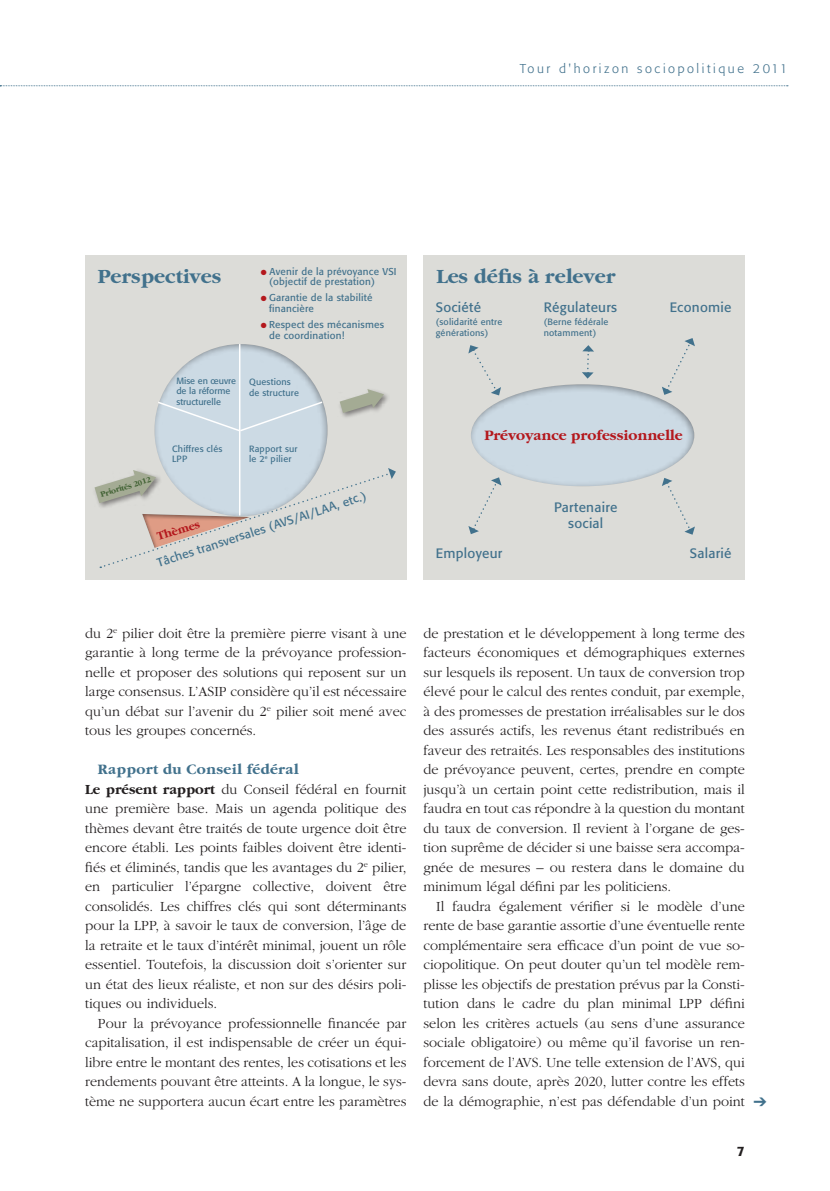
<style>
.page{position:relative;width:830px;height:1191px;background:#fff}
.page>*{position:absolute;margin:0;border:0;box-sizing:border-box;transform-origin:0 0}
.Head3_Lead_SR{font:700 21px "Garamond LT";color:#41718c}
.Head3_Lead_SR-2{font:700 15px "Garamond LT";color:#b4181d}
.Zwischentiteli_gross{font:700 15px "Garamond LT";letter-spacing:.025em;color:#41718c}
.Lauftext_mEinz{font:300 14.55px/19.5px "Garamond LT";color:#231f20;text-align:justify}
.Lauftext_oEinz_Texta{font:300 14.55px/19.5px "Garamond LT";color:#231f20;text-align:justify}
.Blickpunkt3_Text_oDo{font:13.5px/16.5px "Formata BQ";letter-spacing:.02em;color:#41718c;text-align:center}
.t1{font:500 13.5px "Formata BQ";color:#231f20}
.t2{font:300 12.75px "Formata BQ";letter-spacing:.2em;color:#41718c}
.Blickpunkt3_Text_oDo-2{font:12px "Formata BQ";color:#41718c}
.Head3_Lead_SR-3{font:700 12px "Garamond LT";color:#b4181d}
.Blickpunkt3_Text_oDo-3{font:9.9px/10.4px "Formata BQ";letter-spacing:.02em;color:#41718c}
.Blickpunkt3_Text_oDo-4{font:9px/10.5px "Formata BQ";letter-spacing:.02em;color:#41718c}
.Blickpunkt3_Text_oDo-5{font:9px/10.5px "Formata BQ";color:#41718c}
.Head3_Lead_SR-4{font:700 8.25px "Garamond LT";color:#406133}
.s1{color:#b4181d}
.s2{font-weight:700}
</style>
<div class="page">
<svg style="left:0;top:85px;width:787px;height:1px"></svg>
<div style="left:85px;top:255px;width:321px;height:324px;background:#dcdcd8"></div>
<div style="left:337px;top:387px;width:53px;height:32px;background:#231f20;opacity:.5"></div>
<svg style="left:339px;top:389px;width:45px;height:24px"></svg>
<div style="left:152px;top:342px;width:177px;height:175px;background:#231f20;opacity:.5"></div>
<hr style="left:239px;top:344px;width:1px;height:171px;background:#fff">
<svg style="left:156px;top:400px;width:168px;height:33px"></svg>
<svg style="left:94px;top:468px;width:301px;height:100px"></svg>
<div style="left:423px;top:255px;width:321px;height:324px;background:#dcdcd8"></div>
<svg style="left:468px;top:345px;width:23px;height:35px"></svg>
<svg style="left:468px;top:488px;width:26px;height:46px"></svg>
<svg style="left:672px;top:338px;width:22px;height:41px"></svg>
<svg style="left:668px;top:486px;width:26px;height:49px"></svg>
<svg style="left:582px;top:345px;width:11px;height:33px"></svg>
<div style="left:468px;top:381px;width:227px;height:105px;background:#231f20;opacity:.5"></div>
<p class="t2" style="left:519px;top:61px;width:269px">Tour d'horizon sociopolitique 2011</p>
<p class="Head3_Lead_SR" style="left:98px;top:265px;width:125px">Perspectives</p>
<p class="Blickpunkt3_Text_oDo-3" style="left:261px;top:266px;width:137px"><span class="s1">●</span> Avenir de la prévoyance VSI</p>
<p class="Blickpunkt3_Text_oDo-3" style="left:269px;top:276px;width:108px">(objectif de prestation)</p>
<p class="Blickpunkt3_Text_oDo-3" style="left:269px;top:293px;width:105px;text-indent:-8px"><span class="s1">●</span> Garantie de la stabilité financière</p>
<p class="Blickpunkt3_Text_oDo-3" style="left:269px;top:319px;width:116px;text-indent:-8px"><span class="s1">●</span> Respect des mécanismes de coordination!</p>
<p class="Blickpunkt3_Text_oDo-5" style="left:176px;top:375px;width:61px">Mise en œuvre de la réforme structurelle</p>
<p class="Blickpunkt3_Text_oDo-4" style="left:249px;top:377px;width:51px">Questions de structure</p>
<p class="Blickpunkt3_Text_oDo-4" style="left:172px;top:443px;width:52px">Chiffres clés<br>LPP</p>
<p class="Blickpunkt3_Text_oDo-4" style="left:249px;top:443px;width:50px">Rapport sur le 2<sup>e</sup> pilier</p>
<p class="Head3_Lead_SR-4" style="left:99px;top:490px;width:54px;rotate:-17deg">Priorités 2012</p>
<p class="Blickpunkt3_Text_oDo-2" style="left:155px;top:556px;width:220px;rotate:-18deg">Tâches transversales (AVS/AI/LAA, etc.)</p>
<p class="Head3_Lead_SR-3" style="left:155px;top:530px;width:46px;rotate:-17deg">Thèmes</p>
<p class="Head3_Lead_SR" style="left:436px;top:265px;width:180px">Les défis à relever</p>
<p class="Blickpunkt3_Text_oDo" style="left:435px;top:299px;width:47px">Société</p>
<p class="Blickpunkt3_Text_oDo" style="left:543px;top:299px;width:75px">Régulateurs</p>
<p class="Blickpunkt3_Text_oDo" style="left:669px;top:299px;width:63px">Economie</p>
<p class="Blickpunkt3_Text_oDo-4" style="left:435px;top:317px;width:68px">(solidarité entre</p>
<p class="Blickpunkt3_Text_oDo-4" style="left:435px;top:327px;width:54px">générations)</p>
<p class="Blickpunkt3_Text_oDo-4" style="left:543px;top:317px;width:66px">(Berne fédérale notamment)</p>
<p class="Head3_Lead_SR-2" style="left:484px;top:427px;width:199px">Prévoyance professionnelle</p>
<p class="Blickpunkt3_Text_oDo" style="left:554px;top:499px;width:65px">Partenaire social</p>
<p class="Blickpunkt3_Text_oDo" style="left:435px;top:545px;width:68px">Employeur</p>
<p class="Blickpunkt3_Text_oDo" style="left:689px;top:545px;width:43px">Salarié</p>
<p class="Lauftext_oEinz_Texta" style="left:85px;top:623px;width:323px">du 2<sup>e</sup> pilier doit être la première pierre visant à une garantie à long terme de la prévoyance profession&shy;nelle et proposer des solutions qui reposent sur un large consensus. L’ASIP considère qu’il est nécessaire qu’un débat sur l’avenir du 2<sup>e</sup> pilier soit mené avec tous les groupes concernés.</p>
<p class="Zwischentiteli_gross" style="left:98px;top:761px;width:202px">Rapport du Conseil fédéral</p>
<p class="Lauftext_oEinz_Texta" style="left:85px;top:779px;width:323px"><span class="s2">Le présent rapport</span> du Conseil fédéral en fournit une première base. Mais un agenda politique des thèmes devant être traités de toute urgence doit être encore établi. Les points faibles doivent être identi&shy;fiés et éliminés, tandis que les avantages du 2<sup>e</sup> pilier, en particulier l’épargne collective, doivent être consolidés. Les chiffres clés qui sont déterminants pour la LPP, à savoir le taux de conversion, l’âge de la retraite et le taux d’intérêt minimal, jouent un rôle essentiel. Toutefois, la discussion doit s’orienter sur un état des lieux réaliste, et non sur des désirs poli&shy;tiques ou individuels.</p>
<p class="Lauftext_mEinz" style="left:85px;top:1013px;width:323px;text-indent:13px">Pour la prévoyance professionnelle financée par capitalisation, il est indispensable de créer un équi&shy;libre entre le montant des rentes, les cotisations et les rendements pouvant être atteints. A la longue, le sys&shy;tème ne supportera aucun écart entre les paramètres</p>
<p class="Lauftext_mEinz" style="left:423px;top:623px;width:323px">de prestation et le développement à long terme des facteurs économiques et démographiques externes sur lesquels ils reposent. Un taux de conversion trop élevé pour le calcul des rentes conduit, par exemple, à des promesses de prestation irréalisables sur le dos des assurés actifs, les revenus étant redistribués en faveur des retraités. Les responsables des institutions de prévoyance peuvent, certes, prendre en compte jusqu’à un certain point cette redistribution, mais il faudra en tout cas répondre à la question du montant du taux de conversion. Il revient à l’organe de ges&shy;tion suprême de décider si une baisse sera accompa&shy;gnée de mesures – ou restera dans le domaine du minimum légal défini par les politiciens.</p>
<p class="Lauftext_mEinz" style="left:423px;top:896px;width:323px;text-indent:13px">Il faudra également vérifier si le modèle d’une rente de base garantie assortie d’une éventuelle rente complémentaire sera efficace d’un point de vue so&shy;ciopolitique. On peut douter qu’un tel modèle rem&shy;plisse les objectifs de prestation prévus par la Consti&shy;tution dans le cadre du plan minimal LPP défini selon les critères actuels (au sens d’une assurance sociale obligatoire) ou même qu’il favorise un ren&shy;forcement de l’AVS. Une telle extension de l’AVS, qui devra sans doute, après 2020, lutter contre les effets de la démographie, n’est pas défendable d’un point</p>
<p class="t1" style="left:736px;top:1142px;width:9px">7</p>
</div>
